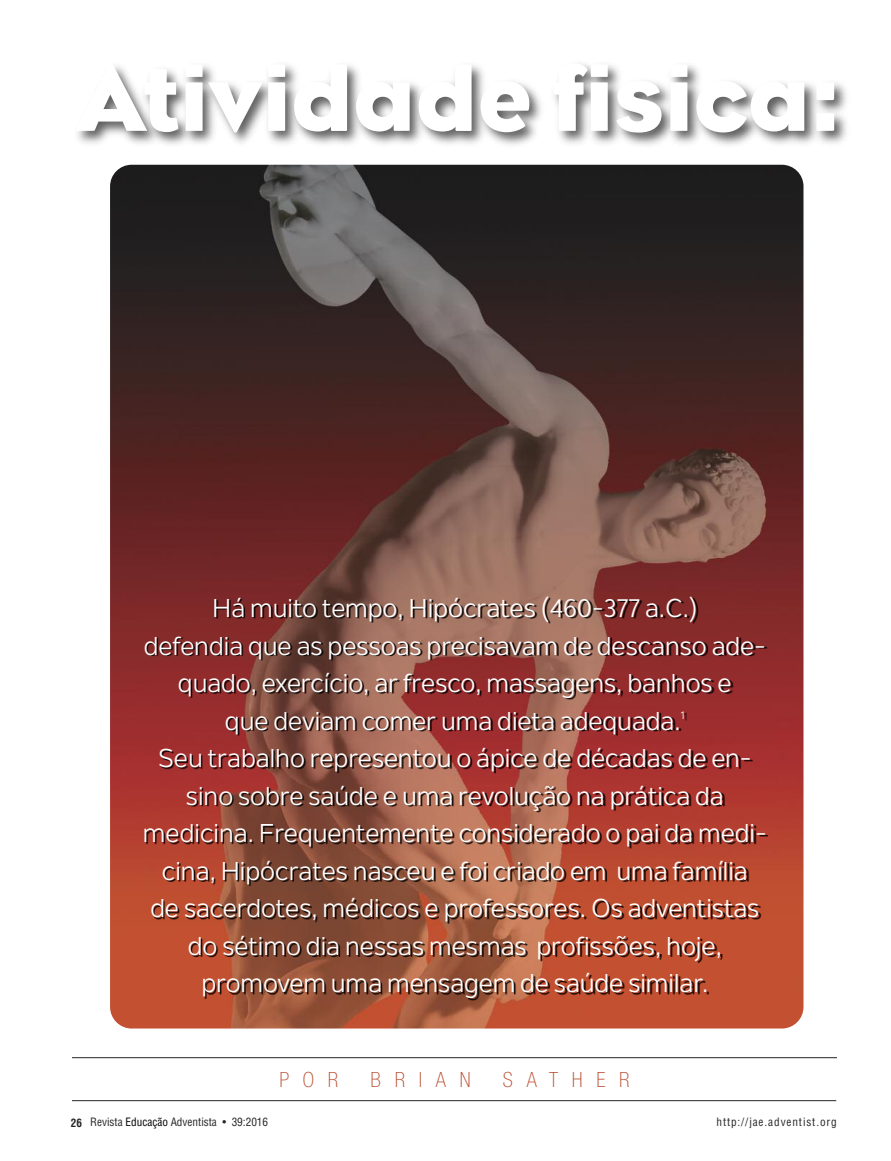
<style>
.page{position:relative;width:891px;height:1161px;background:#fff}
.page>*{position:absolute;margin:0;border:0;box-sizing:border-box;transform-origin:0 0}
.t1{font:96px "Eagle";color:#fff;scale:1.04 1}
.t2{font:25.5px/37.5px "Nolan Next";color:#fff;text-align:center}
.t3{font:100 condensed 21px "Helvetica Neue";letter-spacing:.65em;color:#ba4c2f}
.t4{font:condensed 11.25px "Helvetica";color:#272526}
.t5{font:condensed 11.25px "Helvetica";letter-spacing:.08em;color:#272526}
.t6{font:10.8px "Nolan Next";color:#fff}
.s1{font-weight:700}
.s2{color:#000}
</style>
<div class="page">
<img style="left:110px;top:165px;width:694px;height:864px;border-radius:22px">
<hr style="left:72px;top:1100px;width:764px;height:1px;background:#272526">
<img style="left:72px;top:590px;width:765px;height:469px">
<img style="left:77px;top:63px;width:770px;height:137px">
<div style="left:104px;top:1031px;width:714px;height:14px;background:#fff"></div>
<h1 class="t1" style="left:76px;top:42px;width:736px">Atividade fisica:</h1>
<p class="t2" style="left:144px;top:592px;width:624px">Há muito tempo, Hipócrates (460-377 a.C.)<br>defendia que as pessoas precisavam de descanso ade&shy;quado, exercício, ar fresco, massagens, banhos e<br>que deviam comer uma dieta adequada.</p>
<p class="t6" style="left:681px;top:711px;width:6px">1</p>
<p class="t2" style="left:143px;top:742px;width:625px">Seu trabalho representou o ápice de décadas de en&shy;sino sobre saúde e uma revolução na prática da medicina. Frequentemente considerado o pai da medi&shy;cina, Hipócrates nasceu e foi criado em uma família<br>de sacerdotes, médicos e professores. Os adventistas do sétimo dia nessas mesmas profissões, hoje, promovem uma mensagem de saúde similar.</p>
<p class="t3" style="left:279px;top:1072px;width:60px">POR</p>
<p class="t3" style="left:371px;top:1072px;width:102px">BRIAN</p>
<p class="t3" style="left:503px;top:1072px;width:128px">SATHER</p>
<p class="t4" style="left:71px;top:1118px;width:199px"><span class="s1">26</span> Revista <span class="s2">Educação</span> Adventista • 39:2016</p>
<p class="t5" style="left:716px;top:1118px;width:122px">http://jae.adventist.org</p>
</div>
